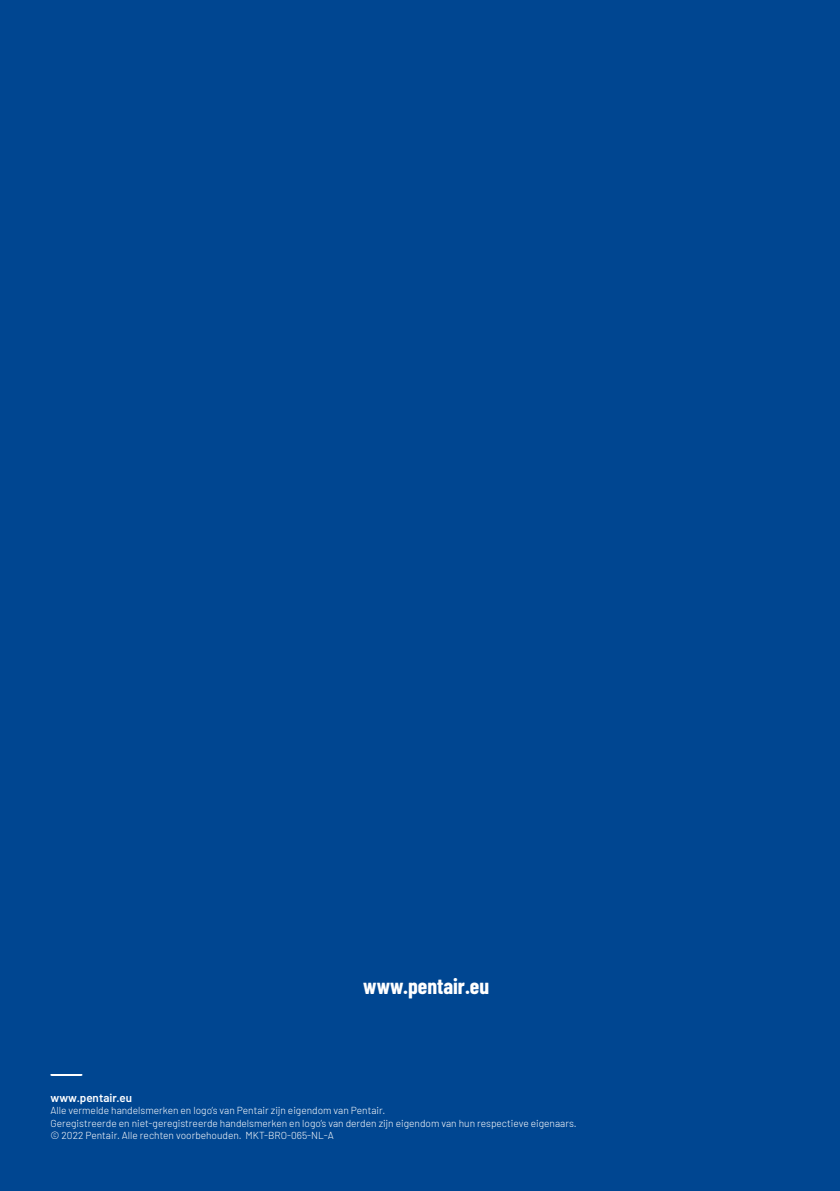
<style>
.page{position:relative;width:840px;height:1191px;background:#fff}
.page>*{position:absolute;margin:0;border:0;box-sizing:border-box;transform-origin:0 0}
.t1{font:700 21.8px "Barlow Condensed";color:#fff}
.t2{font:600 11.6px "Barlow";color:#fff}
.t3{font:300 10.2px/12.2px "Barlow";color:#fff}
</style>
<div class="page">
<div style="left:0;top:0;width:839px;height:1191px;background:#004691"></div>
<div style="left:50px;top:1074px;width:32px;height:1px;border:1px solid #fff"></div>
<h1 class="t1" style="left:363px;top:970px;width:127px">www.pentair.eu</h1>
<p class="t2" style="left:50px;top:1089px;width:83px">www.pentair.eu</p>
<p class="t3" style="left:50px;top:1103px;width:527px">Alle vermelde handelsmerken en logo’s van Pentair zijn eigendom van Pentair.<br>Geregistreerde en niet-geregistreerde handelsmerken en logo’s van derden zijn eigendom van hun respectieve eigenaars. © 2022 Pentair. Alle rechten voorbehouden. MKT-BRO-065-NL-A</p>
</div>
